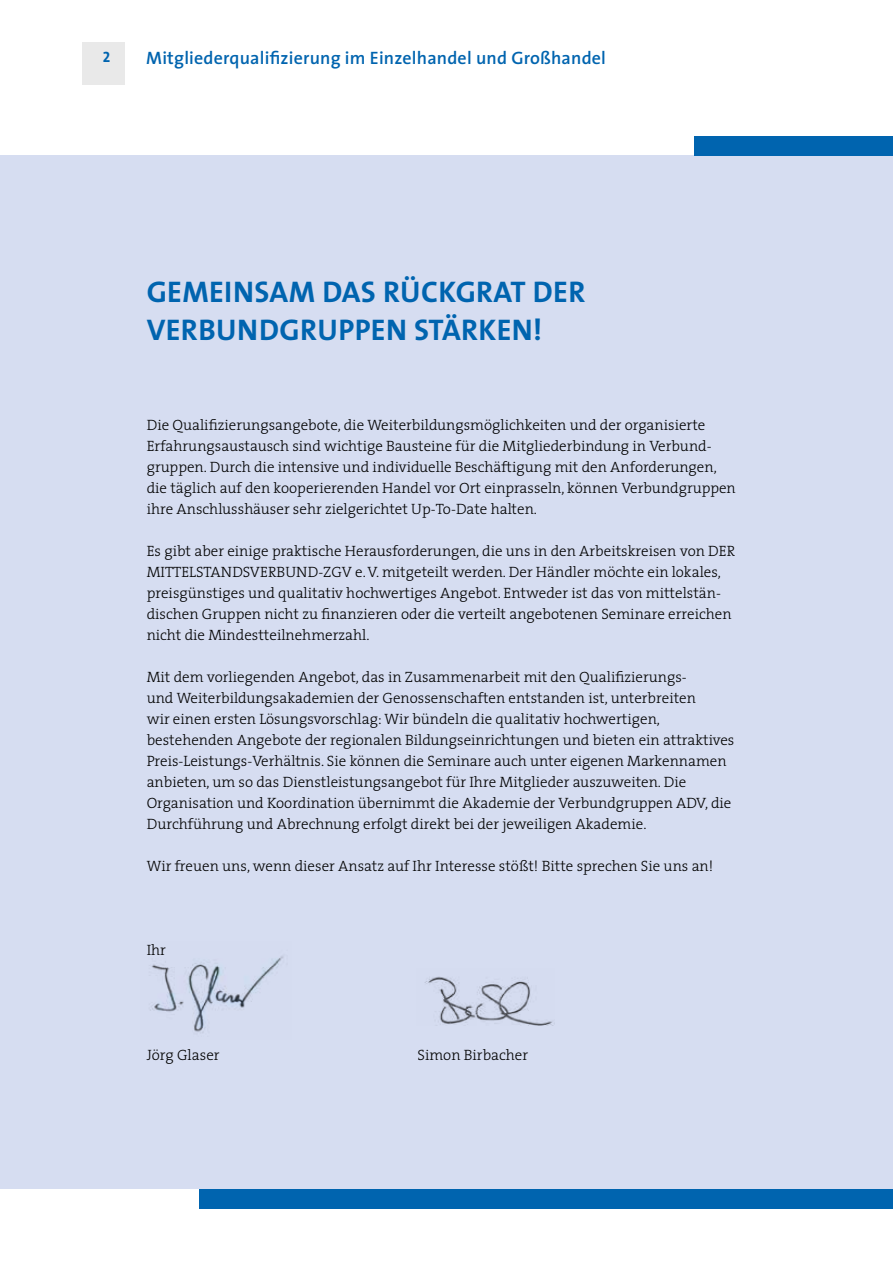
<style>
.page{position:relative;width:893px;height:1263px;background:#fff}
.page>*{position:absolute;margin:0;border:0;box-sizing:border-box;transform-origin:0 0}
.t1{font:700 30px/37.5px "The Sans";letter-spacing:.01em;color:#0064af}
.t2{font:600 18px "The Sans";letter-spacing:.01em;color:#0064af}
.t3{font:300 15px/21px "The Serif";color:#000}
.t4{font:15px "The Sans Bold Caps";color:#0064af}
</style>
<div class="page">
<div style="left:82px;top:43px;width:43px;height:42px;background:#e9e9e9"></div>
<div style="left:0;top:155px;width:893px;height:1033px;background:#d6ddf1"></div>
<div style="left:200px;top:1189px;width:693px;height:19px;background:#0064af"></div>
<div style="left:694px;top:136px;width:199px;height:19px;background:#0064af"></div>
<img style="left:150px;top:956px;width:134px;height:77px">
<img style="left:424px;top:976px;width:131px;height:50px">
<p class="t4" style="left:103px;top:44px;width:9px">2</p>
<p class="t2" style="left:146px;top:43px;width:461px">Mitgliederqualifizierung im Einzelhandel und Großhandel</p>
<h1 class="t1" style="left:147px;top:273px;width:440px">GEMEINSAM DAS RÜCKGRAT DER<br>VERBUNDGRUPPEN STÄRKEN!</h1>
<p class="t3" style="left:147px;top:414px;width:591px">Die Qualifizierungsangebote, die Weiterbildungsmöglichkeiten und der organisierte Erfahrungsaustausch sind wichtige Bausteine für die Mitgliederbindung in Verbund&shy;gruppen. Durch die intensive und individuelle Beschäftigung mit den Anforderungen, die täglich auf den kooperierenden Handel vor Ort einprasseln, können Verbundgruppen ihre Anschlusshäuser sehr zielgerichtet Up-To-Date halten.</p>
<p class="t3" style="left:147px;top:540px;width:590px">Es gibt aber einige praktische Herausforderungen, die uns in den Arbeitskreisen von DER MITTELSTANDSVERBUND-ZGV e.V. mitgeteilt werden. Der Händler möchte ein lokales, preisgünstiges und qualitativ hochwertiges Angebot. Entweder ist das von mittelstän&shy;dischen Gruppen nicht zu finanzieren oder die verteilt angebotenen Seminare erreichen nicht die Mindestteilnehmerzahl.</p>
<p class="t3" style="left:147px;top:666px;width:589px">Mit dem vorliegenden Angebot, das in Zusammenarbeit mit den Qualifizierungs-<br>und Weiterbildungsakademien der Genossenschaften entstanden ist, unterbreiten<br>wir einen ersten Lösungsvorschlag: Wir bündeln die qualitativ hochwertigen, bestehenden Angebote der regionalen Bildungseinrichtungen und bieten ein attraktives Preis-Leistungs-Verhältnis. Sie können die Seminare auch unter eigenen Markennamen anbieten, um so das Dienstleistungsangebot für Ihre Mitglieder auszuweiten. Die Organisation und Koordination übernimmt die Akademie der Verbundgruppen ADV, die Durchführung und Abrechnung erfolgt direkt bei der jeweiligen Akademie.</p>
<p class="t3" style="left:147px;top:855px;width:568px">Wir freuen uns, wenn dieser Ansatz auf Ihr Interesse stößt! Bitte sprechen Sie uns an!</p>
<p class="t3" style="left:147px;top:939px;width:21px">Ihr</p>
<p class="t3" style="left:147px;top:1044px;width:74px">Jörg Glaser</p>
<p class="t3" style="left:417px;top:1044px;width:112px">Simon Birbacher</p>
</div>
